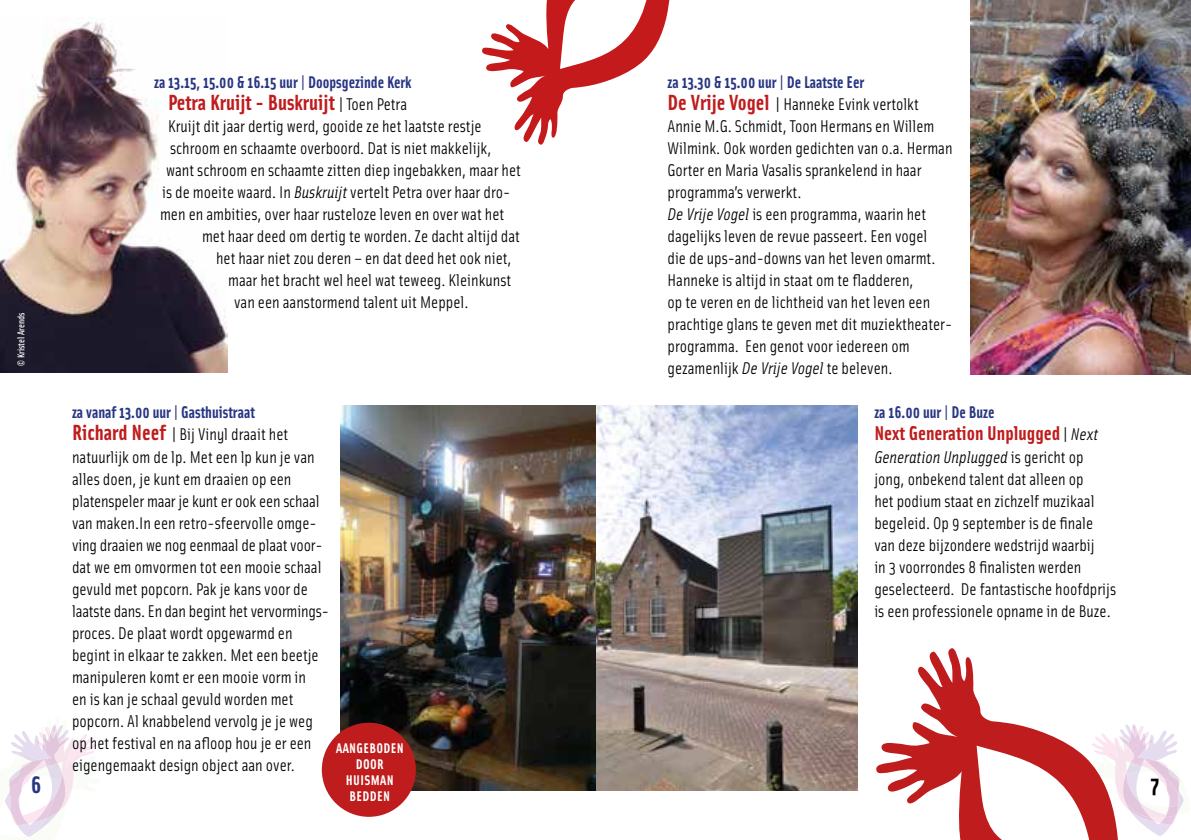
<style>
.page{position:relative;width:1191px;height:840px;background:#fff}
.page>*{position:absolute;margin:0;border:0;box-sizing:border-box;transform-origin:0 0}
.t1{font:700 24px "Solex";color:#283583}
.t2{font:700 24px "Solex";color:#000}
.t3{font:700 22px "Solex";color:#bf1c1d}
.t4{font:700 20px "Solex";color:#bf1c1d}
.t5{font:17px/22px "Solex";color:#000}
.t6{font:700 17px "Solex";color:#283583;scale:.95 1}
.t7{font:700 14px/16px "Solex";color:#fff;text-align:center}
.t8{font:500 10px "Solex";color:#fff;scale:.95 1}
.s1{font-weight:400;font-size:17px;color:#000}
.s2{font-style:italic}
.s3{font-weight:700;color:#283583}
.s4{font-weight:700;font-size:22px;color:#bf1c1d}
.s5{font-weight:400;font-style:italic;font-size:17px;color:#000}
</style>
<div class="page">
<img style="left:0;top:21px;width:227px;height:351px">
<svg style="left:1121px;top:724px;width:63px;height:111px"></svg>
<svg style="left:5px;top:725px;width:91px;height:112px"></svg>
<img style="left:340px;top:405px;width:517px;height:384px">
<img style="left:971px;top:0;width:220px;height:374px">
<div style="left:322px;top:722px;width:94px;height:94px;background:#bf1c1d;border-radius:50%"></div>
<svg style="left:482px;top:0;width:188px;height:145px"></svg>
<svg style="left:876px;top:648px;width:245px;height:191px"></svg>
<p class="t8" style="left:15px;top:365px;width:57px;rotate:-90deg">© Kristel Arends</p>
<h1 class="t1" style="left:31px;top:773px;width:12px">6</h1>
<p class="t6" style="left:154px;top:75px;width:272px">za 13.15, 15.00 &amp; 16.15 uur | Doopsgezinde Kerk</p>
<p class="t3" style="left:168px;top:93px;width:241px">Petra Kruijt - Buskruijt <span class="s1">| Toen Petra</span></p>
<p class="t5" style="left:168px;top:116px;width:315px">Kruijt dit jaar dertig werd, gooide ze het laatste restje</p>
<p class="t5" style="left:170px;top:138px;width:323px">schroom en schaamte overboord. Dat is niet makkelijk,</p>
<p class="t5" style="left:166px;top:160px;width:356px">want schroom en schaamte zitten diep ingebakken, maar het</p>
<p class="t5" style="left:162px;top:182px;width:350px">is de moeite waard. In <span class="s2">Buskruijt</span> vertelt Petra over haar dro-</p>
<p class="t5" style="left:160px;top:204px;width:346px">men en ambities, over haar rusteloze leven en over wat het</p>
<p class="t5" style="left:202px;top:226px;width:319px">met haar deed om dertig te worden. Ze dacht altijd dat</p>
<p class="t5" style="left:216px;top:248px;width:297px">het haar niet zou deren – en dat deed het ook niet,</p>
<p class="t5" style="left:228px;top:270px;width:285px">maar het bracht wel heel wat teweeg. Kleinkunst</p>
<p class="t5" style="left:234px;top:292px;width:236px">van een aanstormend talent uit Meppel.</p>
<p class="t5" style="left:72px;top:402px;width:258px"><span class="s3">za vanaf 13.00 uur | Gasthuistraat<br></span><span class="s4">Richard Neef</span> | Bij Vinyl draait het natuurlijk om de lp. Met een lp kun je van alles doen, je kunt em draaien op een platenspeler maar je kunt er ook een schaal van maken.In een retro-sfeervolle omge&shy;ving draaien we nog eenmaal de plaat voor&shy;dat we em omvormen tot een mooie schaal gevuld met popcorn. Pak je kans voor de laatste dans. En dan begint het vervormings&shy;proces. De plaat wordt opgewarmd en begint in elkaar te zakken. Met een beetje manipuleren komt er een mooie vorm in<br>en is kan je schaal gevuld worden met popcorn. Al knabbelend vervolg je je weg op het festival en na afloop hou je er een eigengemaakt design object aan over.</p>
<p class="t7" style="left:336px;top:740px;width:69px">AANGEBODEN<br>DOOR<br>HUISMAN<br>BEDDEN</p>
<p class="t5" style="left:667px;top:72px;width:286px"><span class="s3">za 13.30 &amp; 15.00 uur | De Laatste Eer<br></span><span class="s4">De Vrije Vogel</span> | Hanneke Evink vertolkt Annie M.G. Schmidt, Toon Hermans en Willem Wilmink. Ook worden gedichten van o.a. Herman Gorter en Maria Vasalis sprankelend in haar programma’s verwerkt.<br><span class="s2">De Vrije Vogel</span> is een programma, waarin het dagelijks leven de revue passeert. Een vogel<br>die de ups-and-downs van het leven omarmt.<br>Hanneke is altijd in staat om te fladderen,<br>op te veren en de lichtheid van het leven een prachtige glans te geven met dit muziektheater&shy;programma. Een genot voor iedereen om gezamenlijk <span class="s2">De Vrije Vogel</span> te beleven.</p>
<p class="t6" style="left:874px;top:405px;width:128px">za 16.00 uur | De Buze</p>
<p class="t4" style="left:874px;top:425px;width:225px">Next Generation Unplugged <span class="s1">|</span> <span class="s5">Next</span></p>
<p class="t5" style="left:874px;top:446px;width:243px"><span class="s2">Generation Unplugged</span> is gericht op jong, onbekend talent dat alleen op<br>het podium staat en zichzelf muzikaal begeleid. Op 9 september is de finale van deze bijzondere wedstrijd waarbij<br>in 3 voorrondes 8 finalisten werden geselecteerd. De fantastische hoofdprijs is een professionele opname in de Buze.</p>
<h1 class="t2" style="left:1151px;top:773px;width:10px">7</h1>
</div>
